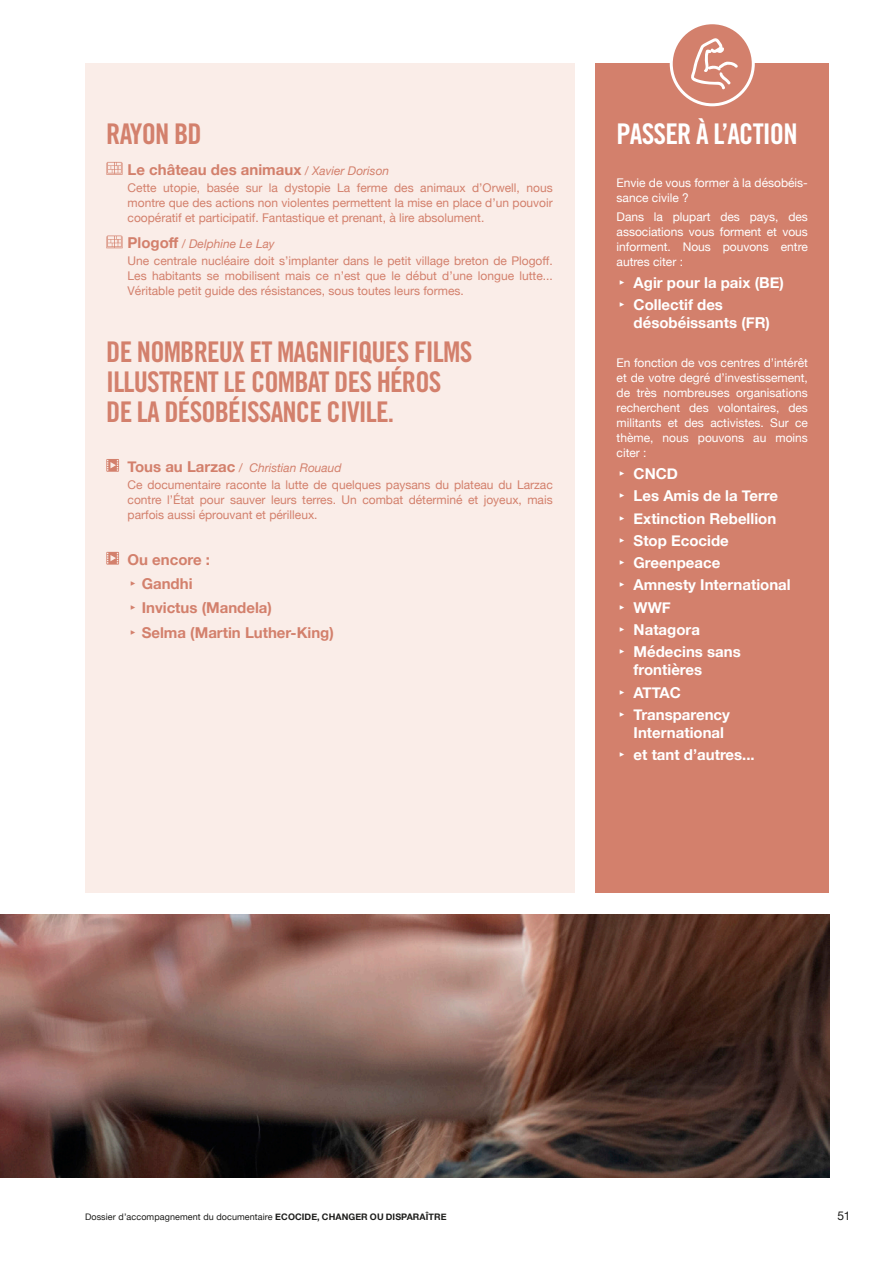
<style>
.page{position:relative;width:893px;height:1263px;background:#fff}
.page>*{position:absolute;margin:0;border:0;box-sizing:border-box;transform-origin:0 0}
.TITRES_-_brain___mus{font:28.5px/30px "Trade Gothic LT Std Bd Cn 20";letter-spacing:-.03em;color:#d3806c}
.TITRES_-_brain___mus-2{font:28.5px "Trade Gothic LT Std Bd Cn 20";letter-spacing:-.03em;color:#fff}
.EXEMPLES_-_muscles{font:700 15px/18px "Helvetica Neue";color:#fff}
.SOUS-TITRES_-_brain{font:700 15px "Helvetica Neue";color:#d3806c}
.BODYCOPY_-_brain{font:12px/15px "Helvetica Neue";color:#d3806c;text-align:justify}
.BODYCOPY_-_muscles{font:12px/15px "Helvetica Neue";color:#fff;text-align:justify}
.SOUS-TITRES_-_brain-2{font:italic 12px "Helvetica Neue";color:#d3806c}
.t1{font:12px "Helvetica Neue";color:#1d1d1b}
.t2{font:9px "Helvetica Neue";letter-spacing:.01em;color:#1d1d1b}
.s1{font-weight:400;font-style:italic;font-size:12px}
.s2{font-weight:700;font-style:normal;font-size:15px}
.s3{font-weight:700}
</style>
<div class="page">
<div style="left:85px;top:64px;width:489px;height:829px;background:#faede8"></div>
<svg style="left:106px;top:162px;width:17px;height:13px"></svg>
<svg style="left:106px;top:236px;width:17px;height:12px"></svg>
<svg style="left:106px;top:459px;width:13px;height:13px"></svg>
<svg style="left:106px;top:552px;width:13px;height:13px"></svg>
<div style="left:595px;top:64px;width:234px;height:829px;background:#d3806c"></div>
<div style="left:671px;top:23px;width:82px;height:82px;background:#d3806c;border-radius:50%"></div>
<div style="left:670px;top:21px;width:85px;height:85px;border:3px solid #fff;border-radius:50%"></div>
<svg style="left:691px;top:38px;width:47px;height:51px"></svg>
<img style="left:0;top:914px;width:829px;height:264px">
<p class="TITRES_-_brain___mus" style="left:106px;top:119px;width:97px">RAYON BD</p>
<p class="SOUS-TITRES_-_brain" style="left:128px;top:158px;width:263px">Le château des animaux <span class="s1">/ Xavier Dorison</span></p>
<p class="BODYCOPY_-_brain" style="left:128px;top:181px;width:427px">Cette utopie, basée sur la dystopie La ferme des animaux d’Orwell, nous montre que des actions non violentes permettent la mise en place d’un pouvoir coopératif et participatif. Fantastique et prenant, à lire absolument.</p>
<p class="SOUS-TITRES_-_brain-2" style="left:128px;top:235px;width:149px"><span class="s2">Plogoff</span> / Delphine Le Lay</p>
<p class="BODYCOPY_-_brain" style="left:128px;top:254px;width:427px">Une centrale nucléaire doit s’implanter dans le petit village breton de Plogoff.<br>Les habitants se mobilisent mais ce n’est que le début d’une longue lutte...<br>Véritable petit guide des résistances, sous toutes leurs formes.</p>
<p class="TITRES_-_brain___mus" style="left:106px;top:336px;width:368px">DE NOMBREUX ET MAGNIFIQUES FILMS<br>ILLUSTRENT LE COMBAT DES HÉROS<br>DE LA DÉSOBÉISSANCE CIVILE.</p>
<p class="SOUS-TITRES_-_brain-2" style="left:128px;top:459px;width:216px"><span class="s2">Tous au Larzac</span> / Christian Rouaud</p>
<p class="BODYCOPY_-_brain" style="left:128px;top:478px;width:427px">Ce documentaire raconte la lutte de quelques paysans du plateau du Larzac contre l’État pour sauver leurs terres. Un combat déterminé et joyeux, mais parfois aussi éprouvant et périlleux.</p>
<p class="SOUS-TITRES_-_brain" style="left:128px;top:547px;width:84px">Ou encore :</p>
<p class="SOUS-TITRES_-_brain" style="left:128px;top:572px;width:66px">‣ Gandhi</p>
<p class="SOUS-TITRES_-_brain" style="left:128px;top:596px;width:146px">‣ Invictus (Mandela)</p>
<p class="SOUS-TITRES_-_brain" style="left:128px;top:621px;width:208px">‣ Selma (Martin Luther-King)</p>
<p class="TITRES_-_brain___mus-2" style="left:617px;top:116px;width:183px">PASSER À L’ACTION</p>
<p class="BODYCOPY_-_muscles" style="left:617px;top:176px;width:193px">Envie de vous former à la désobéis&shy;sance civile ?</p>
<p class="BODYCOPY_-_muscles" style="left:617px;top:210px;width:193px">Dans la plupart des pays, des associations vous forment et vous informent. Nous pouvons entre autres citer :</p>
<p class="EXEMPLES_-_muscles" style="left:617px;top:274px;width:169px">‣ Agir pour la paix (BE)</p>
<p class="EXEMPLES_-_muscles" style="left:634px;top:296px;width:138px;text-indent:-17px">‣ Collectif des désobéissants (FR)</p>
<p class="BODYCOPY_-_muscles" style="left:617px;top:356px;width:193px">En fonction de vos centres d’intérêt et de votre degré d’investissement, de très nombreuses organisations recherchent des volontaires, des militants et des activistes. Sur ce thème, nous pouvons au moins citer :</p>
<p class="EXEMPLES_-_muscles" style="left:617px;top:465px;width:63px">‣ CNCD</p>
<p class="EXEMPLES_-_muscles" style="left:617px;top:487px;width:163px">‣ Les Amis de la Terre</p>
<p class="EXEMPLES_-_muscles" style="left:617px;top:510px;width:161px">‣ Extinction Rebellion</p>
<p class="EXEMPLES_-_muscles" style="left:617px;top:532px;width:114px">‣ Stop Ecocide</p>
<p class="EXEMPLES_-_muscles" style="left:617px;top:554px;width:105px">‣ Greenpeace</p>
<p class="EXEMPLES_-_muscles" style="left:617px;top:576px;width:176px">‣ Amnesty International</p>
<p class="EXEMPLES_-_muscles" style="left:617px;top:599px;width:56px">‣ WWF</p>
<p class="EXEMPLES_-_muscles" style="left:617px;top:621px;width:85px">‣ Natagora</p>
<p class="EXEMPLES_-_muscles" style="left:634px;top:643px;width:109px;text-indent:-17px">‣ Médecins sans frontières</p>
<p class="EXEMPLES_-_muscles" style="left:617px;top:683px;width:66px">‣ ATTAC</p>
<p class="EXEMPLES_-_muscles" style="left:634px;top:706px;width:98px;text-indent:-17px">‣ Transparency<br>International</p>
<p class="EXEMPLES_-_muscles" style="left:617px;top:746px;width:140px">‣ et tant d’autres...</p>
<p class="t2" style="left:85px;top:1211px;width:363px">Dossier d’accompagnement du documentaire <span class="s3">ECOCIDE, CHANGER OU DISPARAÎTRE</span></p>
<p class="t1" style="left:837px;top:1207px;width:14px">51</p>
</div>
